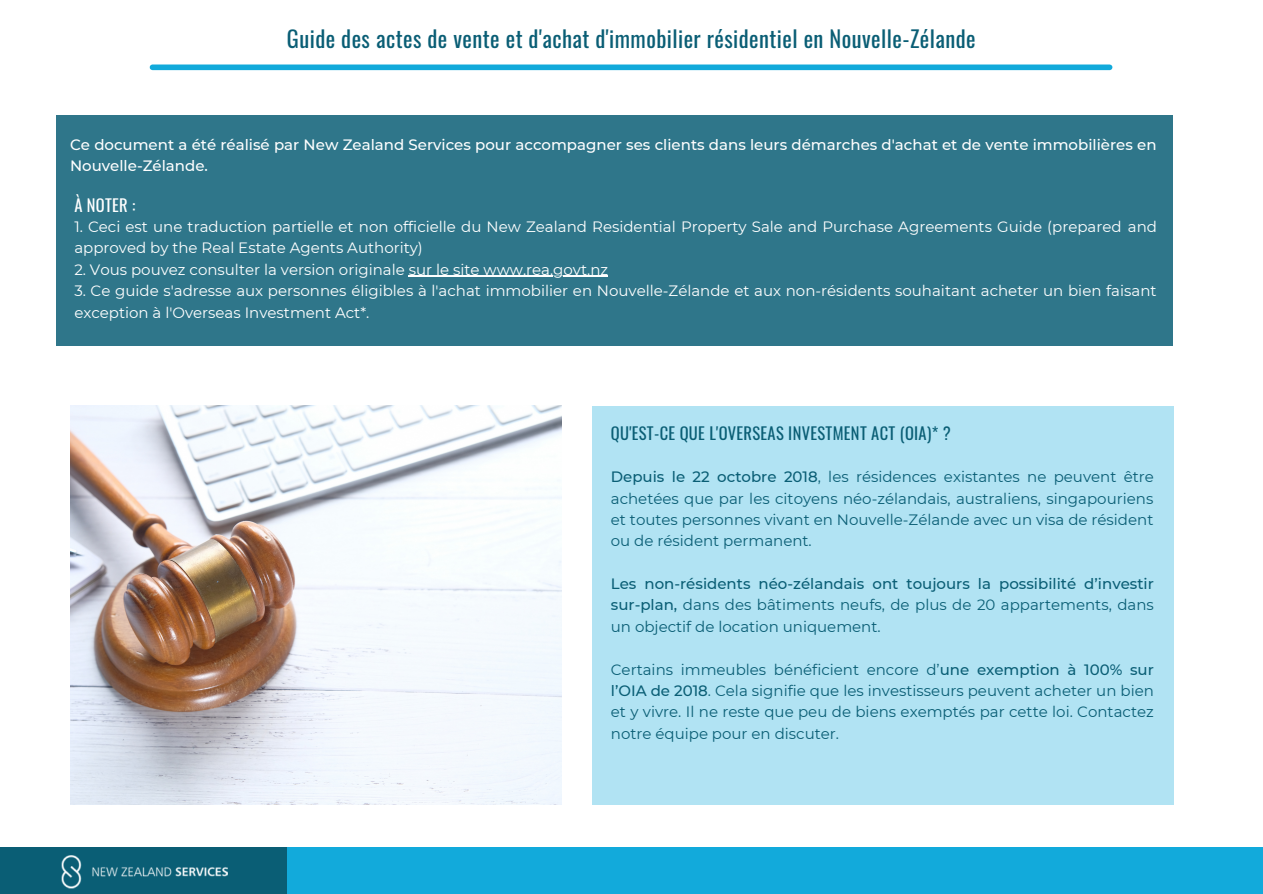
<style>
.page{position:relative;width:1263px;height:894px;background:#fff}
.page>*{position:absolute;margin:0;border:0;box-sizing:border-box;transform-origin:0 0}
.t1{font:22.5px "Oswald";letter-spacing:.02em;color:#0a5e75}
.t2{font:16.5px "Oswald";letter-spacing:.02em;color:#0a5e75}
.t3{font:16.5px "Oswald";letter-spacing:.02em;color:#fff}
.t4{font:15px/21.3px "Montserrat";color:#0a5e75;text-align:justify}
.t5{font:15px/21.3px "Montserrat";color:#fff}
.t6{font:500 15px/20.2px "Montserrat";color:#fff}
.s1{font-weight:500}
</style>
<div class="page">
<div style="left:152px;top:64px;width:958px;height:6px;background:#12aadb"></div>
<div style="left:0;top:847px;width:287px;height:46px;background:#0a5e75"></div>
<img style="left:61px;top:855px;width:167px;height:34px">
<div style="left:287px;top:847px;width:975px;height:46px;background:#12aadb"></div>
<div style="left:56px;top:115px;width:1117px;height:231px;background:#2f768a"></div>
<hr style="left:409px;top:276px;width:199px;height:1px;background:#fff">
<img style="left:70px;top:406px;width:492px;height:398px">
<div style="left:592px;top:406px;width:581px;height:398px;background:#b1e3f3"></div>
<p class="t1" style="left:287px;top:22px;width:690px">Guide des actes de vente et d'achat d'immobilier résidentiel en Nouvelle-Zélande</p>
<p class="t6" style="left:70px;top:135px;width:1088px">Ce document a été réalisé par New Zealand Services pour accompagner ses clients dans leurs démarches d'achat et de vente immobilières en<br>Nouvelle-Zélande.</p>
<p class="t3" style="left:74px;top:192px;width:63px">À NOTER :</p>
<p class="t5" style="left:74px;top:216px;width:1084px">1. Ceci est une traduction partielle et non officielle du New Zealand Residential Property Sale and Purchase Agreements Guide (prepared and approved by the Real Estate Agents Authority)</p>
<p class="t5" style="left:74px;top:259px;width:535px">2. Vous pouvez consulter la version originale sur le site www.rea.govt.nz</p>
<p class="t5" style="left:74px;top:280px;width:1084px">3. Ce guide s'adresse aux personnes éligibles à l'achat immobilier en Nouvelle-Zélande et aux non-résidents souhaitant acheter un bien faisant exception à l'Overseas Investment Act*.</p>
<p class="t2" style="left:611px;top:420px;width:341px">QU'EST-CE QUE L'OVERSEAS INVESTMENT ACT (OIA)* ?</p>
<p class="t4" style="left:611px;top:466px;width:545px"><span class="s1">Depuis le 22 octobre 2018</span>, les résidences existantes ne peuvent être achetées que par les citoyens néo-zélandais, australiens, singapouriens et toutes personnes vivant en Nouvelle-Zélande avec un visa de résident ou de résident permanent.</p>
<p class="t4" style="left:611px;top:573px;width:545px"><span class="s1">Les non-résidents néo-zélandais ont toujours la possibilité d’investir sur-plan,</span> dans des bâtiments neufs, de plus de 20 appartements, dans un objectif de location uniquement.</p>
<p class="t4" style="left:611px;top:658px;width:545px">Certains immeubles bénéficient encore d’<span class="s1">une exemption à 100% sur l’OIA de 2018</span>. Cela signifie que les investisseurs peuvent acheter un bien et y vivre. Il ne reste que peu de biens exemptés par cette loi. Contactez notre équipe pour en discuter.</p>
</div>
